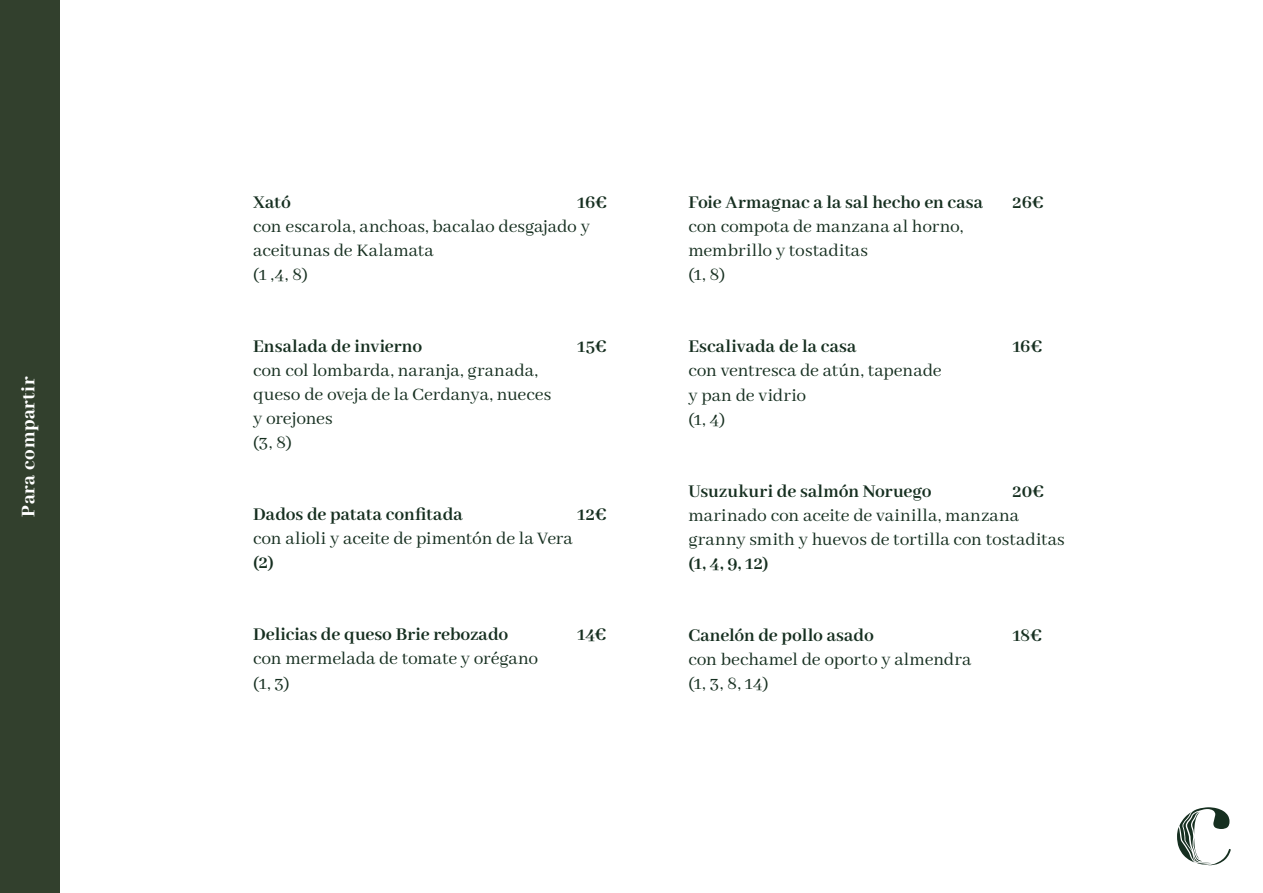
<style>
.page{position:relative;width:1263px;height:893px;background:#fff}
.page>*{position:absolute;margin:0;border:0;box-sizing:border-box;transform-origin:0 0}
.t1{font:800 21px "Abhaya Libre";letter-spacing:.025em;color:#fff}
.t2{font:19.5px/24px "Abhaya Libre";color:#162f20}
.t3{font:700 19.5px "Abhaya Libre";color:#162f20}
</style>
<div class="page">
<div style="left:0;top:0;width:59px;height:893px;background:#32402d"></div>
<svg style="left:1177px;top:807px;width:54px;height:58px"></svg>
<p class="t1" style="left:17px;top:516px;width:142px;rotate:-90deg">Para compartir</p>
<p class="t3" style="left:253px;top:192px;width:39px">Xató</p>
<p class="t3" style="left:577px;top:192px;width:32px">16€</p>
<p class="t2" style="left:253px;top:215px;width:338px">con escarola, anchoas, bacalao desgajado y aceitunas de Kalamata<br>(1 ,4, 8)</p>
<p class="t3" style="left:253px;top:336px;width:171px">Ensalada de invierno</p>
<p class="t3" style="left:577px;top:336px;width:31px">15€</p>
<p class="t2" style="left:253px;top:360px;width:300px">con col lombarda, naranja, granada, queso de oveja de la Cerdanya, nueces y orejones<br>(3, 8)</p>
<p class="t3" style="left:253px;top:504px;width:211px">Dados de patata confitada</p>
<p class="t3" style="left:577px;top:504px;width:31px">12€</p>
<p class="t2" style="left:253px;top:528px;width:321px">con alioli y aceite de pimentón de la Vera</p>
<p class="t3" style="left:253px;top:552px;width:22px">(2)</p>
<p class="t3" style="left:253px;top:624px;width:257px">Delicias de queso Brie rebozado</p>
<p class="t3" style="left:577px;top:624px;width:31px">14€</p>
<p class="t2" style="left:253px;top:648px;width:286px">con mermelada de tomate y orégano (1, 3)</p>
<p class="t3" style="left:688px;top:192px;width:296px">Foie Armagnac a la sal hecho en casa</p>
<p class="t3" style="left:1012px;top:192px;width:33px">26€</p>
<p class="t2" style="left:688px;top:216px;width:276px">con compota de manzana al horno, membrillo y tostaditas<br>(1, 8)</p>
<p class="t3" style="left:688px;top:336px;width:170px">Escalivada de la casa</p>
<p class="t3" style="left:1012px;top:336px;width:32px">16€</p>
<p class="t2" style="left:688px;top:360px;width:255px">con ventresca de atún, tapenade y pan de vidrio<br>(1, 4)</p>
<p class="t3" style="left:688px;top:480px;width:245px">Usuzukuri de salmón Noruego</p>
<p class="t3" style="left:1012px;top:480px;width:33px">20€</p>
<p class="t2" style="left:688px;top:504px;width:378px">marinado con aceite de vainilla, manzana granny smith y huevos de tortilla con tostaditas</p>
<p class="t3" style="left:688px;top:552px;width:82px">(1, 4, 9, 12)</p>
<p class="t3" style="left:688px;top:624px;width:187px">Canelón de pollo asado</p>
<p class="t3" style="left:1012px;top:624px;width:31px">18€</p>
<p class="t2" style="left:688px;top:648px;width:284px">con bechamel de oporto y almendra (1, 3, 8, 14)</p>
</div>
